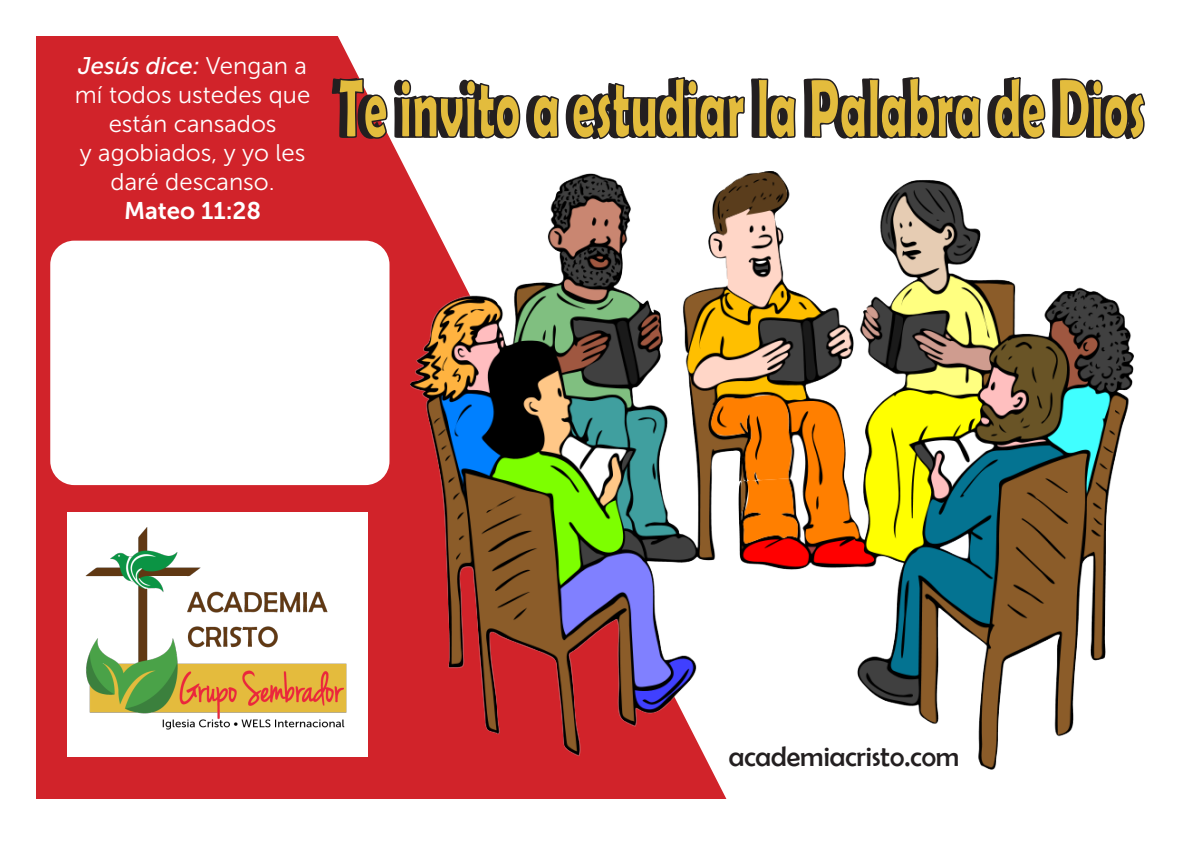
<style>
.page{position:relative;width:1191px;height:842px;background:#fff}
.page>*{position:absolute;margin:0;border:0;box-sizing:border-box;transform-origin:0 0}
.t1{font:28px "Berlin Sans FB";color:#231f20}
.t2{font:24px/28.8px "Museo Sans 300";color:#fff;text-align:center}
.t3{font:italic 24px "Museo Sans 500";color:#fff}
.t4{font:24px "Museo Sans 700";color:#fff}
.s1{font-family:"Museo Sans 300";font-style:normal}
</style>
<div class="page">
<div style="left:36px;top:37px;width:734px;height:761px;background:#d1232a"></div>
<img style="left:410px;top:178px;width:724px;height:590px">
<img style="left:68px;top:512px;width:300px;height:244px">
<div style="left:50px;top:240px;width:339px;height:245px;background:#fff;border-radius:24px"></div>
<svg style="left:337px;top:36px;width:808px;height:142px"></svg>
<p class="t3" style="left:78px;top:53px;width:230px">Jesús dice: <span class="s1">Vengan a</span></p>
<p class="t2" style="left:75px;top:81px;width:237px">mí todos ustedes que están cansados</p>
<p class="t2" style="left:80px;top:138px;width:227px">y agobiados, y yo les</p>
<p class="t2" style="left:110px;top:167px;width:166px">daré descanso.</p>
<p class="t4" style="left:124px;top:197px;width:139px">Mateo 11:28</p>
<p class="t1" style="left:729px;top:741px;width:232px">academiacristo.com</p>
</div>
